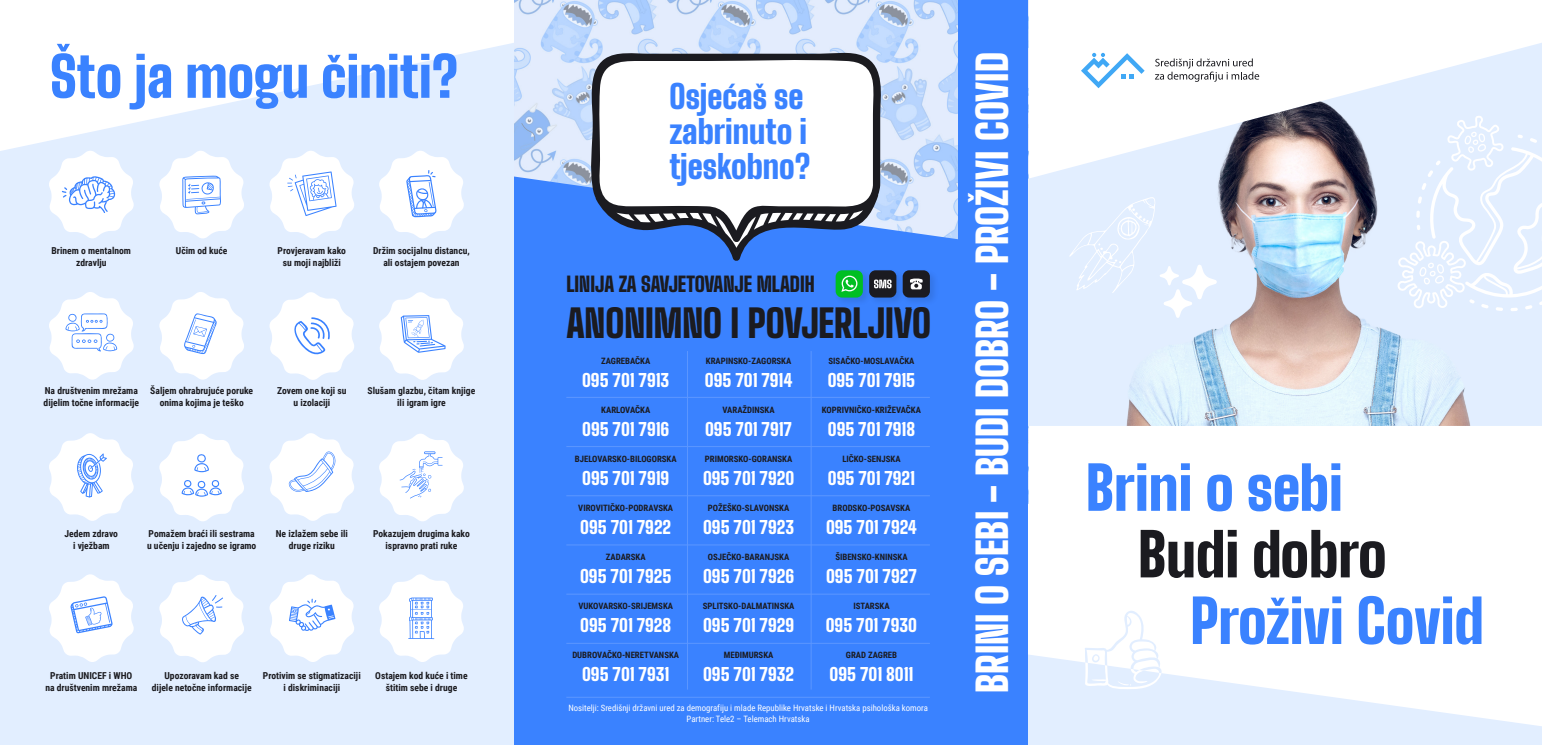
<style>
.page{position:relative;width:1542px;height:745px;background:#fff}
.page>*{position:absolute;margin:0;border:0;box-sizing:border-box;transform-origin:0 0}
.t1{font:900 59.38px "Big Shoulders Display";color:#3a82ff}
.t2{font:900 59.38px "Big Shoulders Display";color:#1b1b20}
.t3{font:900 55px "Big Shoulders Display";color:#3a82ff}
.t4{font:900 40.62px "Big Shoulders Display";color:#fff}
.t5{font:900 38.25px "Big Shoulders Display";color:#1b1b20}
.t6{font:900 32.5px/35px "Big Shoulders Display";color:#3a82ff}
.t7{font:900 20.5px "Big Shoulders Display";color:#1b1b20}
.t8{font:900 17.5px "Big Shoulders Display";color:#fff}
.t9{font:700 9.62px/12px "Roboto Condensed";color:#1b1b20;text-align:center}
.t10{font:700 8.75px "Roboto Condensed";color:#1b1b20}
.t11{font:8.75px/10.5px "Roboto Condensed";color:#fff;text-align:center}
</style>
<div class="page">
<img style="left:514px;top:0;width:444px;height:176px">
<div style="left:514px;top:176px;width:444px;height:568px;background:#3a82ff"></div>
<svg style="left:586px;top:51px;width:300px;height:210px;background:#5a80c1"></svg>
<svg style="left:616px;top:230px;width:247px;height:18px;background:#3a79e5"></svg>
<svg style="left:598px;top:59px;width:276px;height:171px"></svg>
<svg style="left:1028px;top:40px;width:513px;height:34px"></svg>
<img style="left:1028px;top:74px;width:513px;height:351px">
<svg style="left:1396px;top:115px;width:145px;height:196px"></svg>
<svg style="left:1154px;top:58px;width:105px;height:24px"></svg>
<svg style="left:1081px;top:53px;width:63px;height:35px"></svg>
<svg style="left:1069px;top:197px;width:148px;height:121px;background:#e4efff"></svg>
<svg style="left:1028px;top:654px;width:513px;height:90px;fill:#e2eeff"></svg>
<svg style="left:1084px;top:611px;width:81px;height:78px"></svg>
<div style="left:958px;top:0;width:70px;height:744px;background:#3a82ff"></div>
<img style="left:874px;top:266px;width:24px;height:43px">
<div style="left:869px;top:270px;width:27px;height:27px;background:#1b1b20;border-radius:6px"></div>
<svg style="left:874px;top:279px;width:17px;height:9px"></svg>
<img style="left:831px;top:266px;width:43px;height:43px">
<div style="left:835px;top:270px;width:27px;height:27px;background:#00bf22;border-radius:6px"></div>
<svg style="left:841px;top:275px;width:16px;height:16px"></svg>
<img style="left:898px;top:266px;width:43px;height:43px">
<div style="left:902px;top:270px;width:28px;height:27px;background:#1b1b20;border-radius:6px"></div>
<svg style="left:910px;top:278px;width:12px;height:11px"></svg>
<hr style="left:566px;top:696px;width:364px;height:1px;background:#5c97ff">
<hr style="left:566px;top:397px;width:364px;height:1px;background:#5c97ff">
<hr style="left:566px;top:446px;width:364px;height:1px;background:#5c97ff">
<hr style="left:566px;top:495px;width:364px;height:1px;background:#5c97ff">
<hr style="left:566px;top:544px;width:364px;height:1px;background:#5c97ff">
<hr style="left:566px;top:593px;width:364px;height:1px;background:#5c97ff">
<hr style="left:566px;top:642px;width:364px;height:1px;background:#5c97ff">
<hr style="left:687px;top:351px;width:1px;height:338px;background:#5c97ff">
<hr style="left:810px;top:351px;width:1px;height:338px;background:#5c97ff">
<svg style="left:0;top:43px;width:514px;height:701px;background:#e5efff"></svg>
<svg style="left:48px;top:151px;width:86px;height:87px"></svg>
<svg style="left:48px;top:292px;width:86px;height:87px"></svg>
<svg style="left:48px;top:433px;width:86px;height:87px"></svg>
<svg style="left:48px;top:574px;width:86px;height:87px"></svg>
<svg style="left:159px;top:574px;width:86px;height:88px"></svg>
<svg style="left:269px;top:574px;width:86px;height:87px"></svg>
<svg style="left:378px;top:574px;width:86px;height:87px"></svg>
<svg style="left:159px;top:433px;width:86px;height:88px"></svg>
<svg style="left:269px;top:433px;width:86px;height:87px"></svg>
<svg style="left:378px;top:433px;width:86px;height:88px"></svg>
<svg style="left:159px;top:292px;width:86px;height:87px"></svg>
<svg style="left:269px;top:292px;width:86px;height:87px"></svg>
<svg style="left:378px;top:292px;width:86px;height:87px"></svg>
<svg style="left:159px;top:151px;width:86px;height:87px"></svg>
<svg style="left:269px;top:151px;width:86px;height:87px"></svg>
<svg style="left:378px;top:151px;width:86px;height:87px"></svg>
<h2 class="t3" style="left:50px;top:30px;width:409px">Što ja mogu činiti?</h2>
<p class="t9" style="left:52px;top:244px;width:81px">Brinem o mentalnom zdravlju</p>
<p class="t9" style="left:176px;top:244px;width:53px">Učim od kuće</p>
<p class="t9" style="left:278px;top:244px;width:70px">Provjeravam kako su moji najbliži</p>
<p class="t9" style="left:373px;top:244px;width:98px">Držim socijalnu distancu, ali ostajem povezan</p>
<p class="t9" style="left:44px;top:384px;width:97px;text-align:left">Na društvenim mrežama dijelim točne informacije</p>
<p class="t9" style="left:150px;top:384px;width:104px">Šaljem ohrabrujuće poruke onima kojima je teško</p>
<p class="t9" style="left:277px;top:384px;width:71px">Zovem one koji su u izolaciji</p>
<p class="t9" style="left:367px;top:384px;width:109px">Slušam glazbu, čitam knjige ili igram igre</p>
<p class="t9" style="left:65px;top:526px;width:55px">Jedem zdravo i vježbam</p>
<p class="t9" style="left:147px;top:526px;width:111px;text-align:left">Pomažem braći ili sestrama u učenju i zajedno se igramo</p>
<p class="t9" style="left:276px;top:526px;width:74px">Ne izlažem sebe ili druge riziku</p>
<p class="t9" style="left:373px;top:526px;width:98px">Pokazujem drugima kako ispravno prati ruke</p>
<p class="t9" style="left:45px;top:669px;width:93px">Pratim UNICEF i WHO na društvenim mrežama</p>
<p class="t9" style="left:152px;top:669px;width:101px">Upozoravam kad se<br>dijele netočne informacije</p>
<p class="t9" style="left:263px;top:669px;width:99px">Protivim se stigmatizaciji i diskriminaciji</p>
<p class="t9" style="left:375px;top:669px;width:94px">Ostajem kod kuće i time štitim sebe i druge</p>
<h3 class="t6" style="left:669px;top:77px;width:142px">Osjećaš se zabrinuto i tjeskobno?</h3>
<h3 class="t7" style="left:566px;top:266px;width:250px">LINIJA ZA SAVJETOVANJE MLADIH</h3>
<h3 class="t5" style="left:566px;top:291px;width:366px">ANONIMNO I POVJERLJIVO</h3>
<h3 class="t8" style="left:582px;top:365px;width:89px">095 701 7913</h3>
<p class="t10" style="left:601px;top:354px;width:51px">ZAGREBAČKA</p>
<p class="t10" style="left:828px;top:354px;width:87px">SISAČKO-MOSLAVAČKA</p>
<p class="t10" style="left:706px;top:354px;width:87px">KRAPINSKO-ZAGORSKA</p>
<h3 class="t8" style="left:705px;top:365px;width:89px">095 701 7914</h3>
<h3 class="t8" style="left:827px;top:365px;width:89px">095 701 7915</h3>
<p class="t10" style="left:601px;top:403px;width:50px">KARLOVAČKA</p>
<p class="t10" style="left:722px;top:403px;width:54px">VARAŽDINSKA</p>
<p class="t10" style="left:822px;top:403px;width:101px">KOPRIVNIČKO-KRIŽEVAČKA</p>
<h3 class="t8" style="left:582px;top:414px;width:89px">095 701 7916</h3>
<h3 class="t8" style="left:705px;top:414px;width:88px">095 701 7917</h3>
<h3 class="t8" style="left:827px;top:414px;width:89px">095 701 7918</h3>
<p class="t10" style="left:575px;top:452px;width:103px">BJELOVARSKO-BILOGORSKA</p>
<p class="t10" style="left:705px;top:452px;width:89px">PRIMORSKO-GORANSKA</p>
<p class="t10" style="left:842px;top:452px;width:60px">LIČKO-SENJSKA</p>
<h3 class="t8" style="left:582px;top:463px;width:89px">095 701 7919</h3>
<h3 class="t8" style="left:703px;top:463px;width:93px">095 701 7920</h3>
<h3 class="t8" style="left:828px;top:463px;width:89px">095 701 7921</h3>
<p class="t10" style="left:578px;top:501px;width:96px">VIROVITIČKO-PODRAVSKA</p>
<p class="t10" style="left:708px;top:501px;width:83px">POŽEŠKO-SLAVONSKA</p>
<p class="t10" style="left:832px;top:501px;width:79px">BRODSKO-POSAVSKA</p>
<h3 class="t8" style="left:580px;top:512px;width:92px">095 701 7922</h3>
<h3 class="t8" style="left:703px;top:512px;width:93px">095 701 7923</h3>
<h3 class="t8" style="left:826px;top:512px;width:92px">095 701 7924</h3>
<p class="t10" style="left:606px;top:550px;width:41px">ZADARSKA</p>
<p class="t10" style="left:708px;top:550px;width:83px">OSJEČKO-BARANJSKA</p>
<p class="t10" style="left:835px;top:550px;width:74px">ŠIBENSKO-KNINSKA</p>
<h3 class="t8" style="left:580px;top:561px;width:93px">095 701 7925</h3>
<h3 class="t8" style="left:703px;top:561px;width:92px">095 701 7926</h3>
<h3 class="t8" style="left:826px;top:561px;width:92px">095 701 7927</h3>
<p class="t10" style="left:578px;top:599px;width:96px">VUKOVARSKO-SRIJEMSKA</p>
<p class="t10" style="left:702px;top:599px;width:93px">SPLITSKO-DALMATINSKA</p>
<p class="t10" style="left:853px;top:599px;width:38px">ISTARSKA</p>
<h3 class="t8" style="left:580px;top:610px;width:93px">095 701 7928</h3>
<h3 class="t8" style="left:703px;top:610px;width:93px">095 701 7929</h3>
<h3 class="t8" style="left:825px;top:610px;width:93px">095 701 7930</h3>
<p class="t10" style="left:572px;top:648px;width:108px">DUBROVAČKO-NERETVANSKA</p>
<p class="t10" style="left:723px;top:648px;width:51px">MEĐIMURSKA</p>
<p class="t10" style="left:846px;top:648px;width:53px">GRAD ZAGREB</p>
<h3 class="t8" style="left:582px;top:659px;width:89px">095 701 7931</h3>
<h3 class="t8" style="left:703px;top:659px;width:93px">095 701 7932</h3>
<h3 class="t8" style="left:829px;top:659px;width:85px">095 701 8011</h3>
<p class="t11" style="left:568px;top:702px;width:361px">Nositelji: Središnji državni ured za demografiju i mlade Republike Hrvatske i Hrvatska psihološka komora<br>Partner: Tele2 – Telemach Hrvatska</p>
<h3 class="t4" style="left:958px;top:692px;width:641px;rotate:-90deg">BRINI O SEBI - BUDI DOBRO - PROŽIVI COVID</h3>
<h1 class="t1" style="left:1086px;top:437px;width:258px">Brini o sebi</h1>
<h1 class="t2" style="left:1138px;top:503px;width:250px">Budi dobro</h1>
<h1 class="t1" style="left:1190px;top:570px;width:295px">Proživi Covid</h1>
</div>
